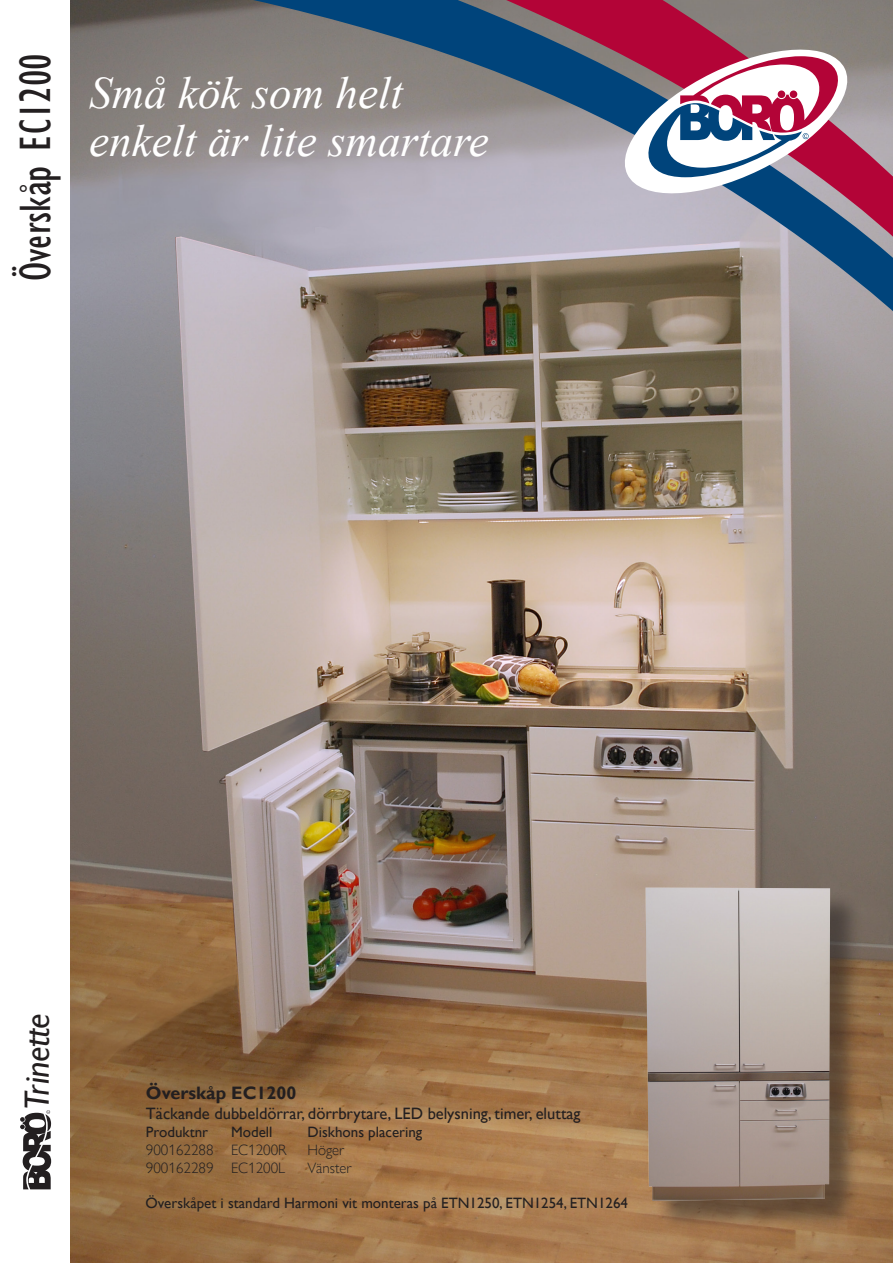
<style>
.page{position:relative;width:893px;height:1263px;background:#fff}
.page>*{position:absolute;margin:0;border:0;box-sizing:border-box;transform-origin:0 0}
.t1{font:italic 45px/48px "Times New Roman";color:#fff}
.t2{font:condensed 45px "Gill Sans";color:#231f20}
.t3{font:italic 34.95px "Gill Sans";letter-spacing:-.015em;color:#231f20}
.t4{font:700 18px "Gill Sans";color:#231f20}
.t5{font:16.5px "Gill Sans";color:#231f20}
.t6{font:15px "Gill Sans";color:#231f20}
.t7{font:300 15px "Gill Sans Nova";color:#231f20}
</style>
<div class="page">
<img style="left:70px;top:380px;width:823px;height:883px">
<svg style="left:70px;top:0;width:823px;height:380px;background:#8d868b"></svg>
<svg style="left:614px;top:42px;width:244px;height:159px"></svg>
<div style="left:778px;top:90px;width:7px;height:8px;background:#b30437;border-radius:50%"></div>
<svg style="left:20px;top:1110px;width:31px;height:79px"></svg>
<div style="left:650px;top:892px;width:212px;height:341px;background:#231f20;opacity:.5"></div>
<img style="left:645px;top:887px;width:185px;height:314px">
<p class="t2" style="left:9px;top:281px;width:229px;rotate:-90deg">Överskåp EC1200</p>
<p class="t1" style="left:89px;top:68px;width:401px">Små kök som helt enkelt är lite smartare</p>
<p class="t3" style="left:17px;top:1110px;width:97px;rotate:-90deg">Trinette</p>
<p class="t4" style="left:146px;top:1082px;width:152px">Överskåp EC1200</p>
<p class="t5" style="left:146px;top:1103px;width:436px">Täckande dubbeldörrar, dörrbrytare, LED belysning, timer, eluttag</p>
<p class="t6" style="left:146px;top:1123px;width:64px">Produktnr</p>
<p class="t6" style="left:231px;top:1123px;width:43px">Modell</p>
<p class="t6" style="left:308px;top:1123px;width:116px">Diskhons placering</p>
<p class="t7" style="left:146px;top:1141px;width:142px">900162288 EC1200R</p>
<p class="t7" style="left:308px;top:1141px;width:38px">Höger</p>
<p class="t7" style="left:146px;top:1159px;width:141px">900162289 EC1200L</p>
<p class="t7" style="left:308px;top:1159px;width:46px">Vänster</p>
<p class="t6" style="left:146px;top:1194px;width:484px">Överskåpet i standard Harmoni vit monteras på ETN1250, ETN1254, ETN1264</p>
</div>
